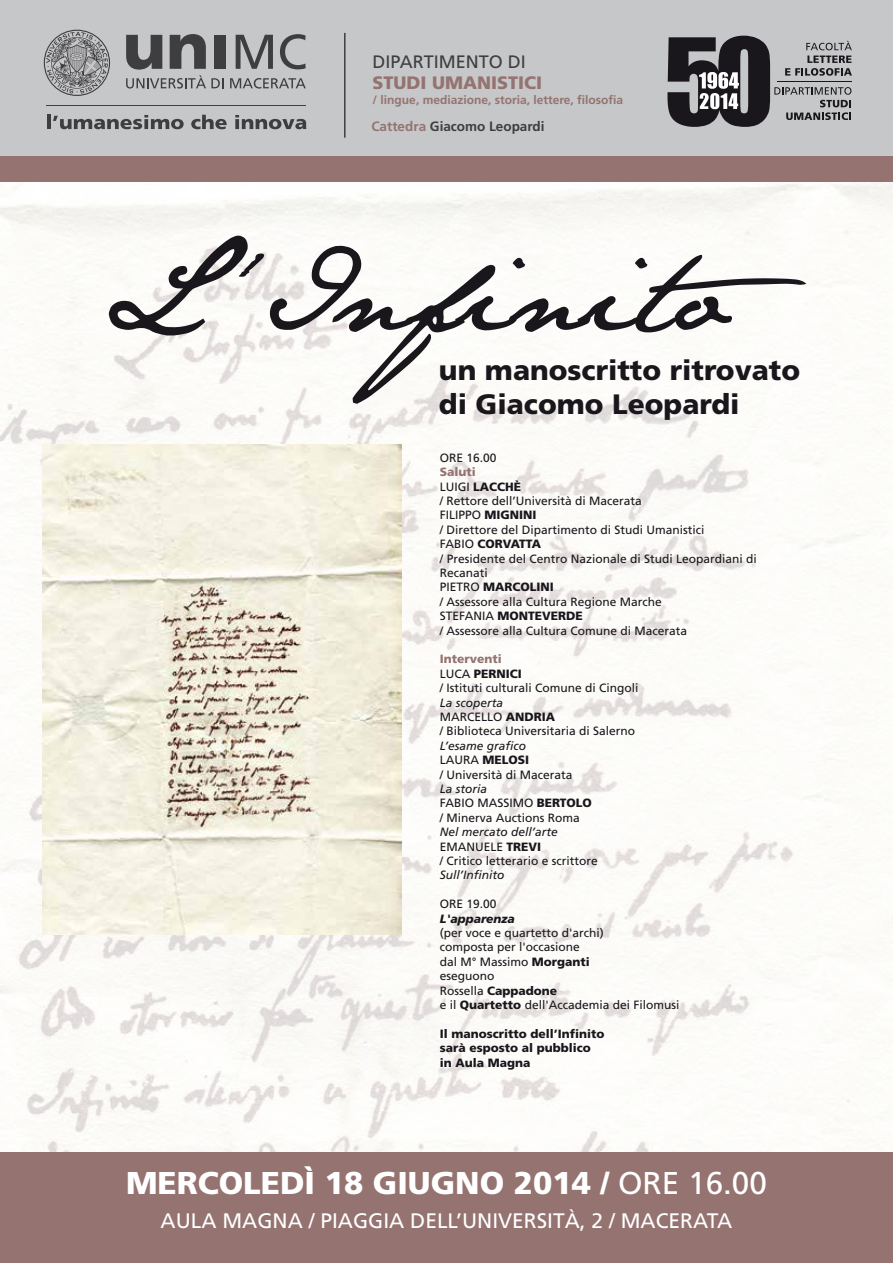
<style>
.page{position:relative;width:893px;height:1263px;background:#fff}
.page>*{position:absolute;margin:0;border:0;box-sizing:border-box;transform-origin:0 0}
.t1{font:108px "Jane Austen";color:#1a171c}
.t2{font:900 31.5px "Frutiger";color:#fff}
.t3{font:900 28.05px/33.6px "Frutiger";color:#1a171c}
.t4{font:21px "Frutiger";color:#fff}
.t5{font:900 18px "Frutiger";color:#947370}
.t6{font:18px "Frutiger";color:#3e3d40}
.t7{font:700 13.5px "Frutiger";color:#3e3d40}
.t8{font:12px/14.4px "Frutiger";color:#1a171c}
.t9{font:900 12px/14.4px "Frutiger";color:#1a171c}
.t10{font:700 12px "Frutiger";color:#947370}
.t11{font:italic 12px "Frutiger";color:#1a171c}
.t12{font:italic 900 12px "Frutiger";color:#1a171c}
.s1{color:#947370}
.s2{font-weight:900;color:#947370}
.s3{font-weight:900}
.s4{font-style:italic}
.s5{font-weight:400}
</style>
<div class="page">
<img style="left:0;top:181px;width:893px;height:971px">
<div style="left:0;top:0;width:893px;height:157px;background:#c6c7c8"></div>
<div style="left:0;top:156px;width:893px;height:25px;background:#947370"></div>
<div style="left:0;top:1152px;width:893px;height:111px;background:#947370"></div>
<svg style="left:44px;top:30px;width:66px;height:66px"></svg>
<div style="left:215px;top:35px;width:11px;height:34px;background:#3e3d40"></div>
<svg style="left:236px;top:35px;width:37px;height:34px"></svg>
<svg style="left:280px;top:34px;width:26px;height:35px"></svg>
<svg style="left:126px;top:34px;width:97px;height:55px"></svg>
<svg style="left:230px;top:78px;width:76px;height:11px"></svg>
<hr style="left:47px;top:115px;width:3px;height:14px;background:#3e3d40">
<svg style="left:53px;top:115px;width:131px;height:14px"></svg>
<svg style="left:191px;top:115px;width:36px;height:14px"></svg>
<svg style="left:235px;top:115px;width:71px;height:14px"></svg>
<hr style="left:46px;top:105px;width:260px;height:1px;background:#3e3d40">
<hr style="left:344px;top:33px;width:2px;height:105px;background:#3e3d40">
<svg style="left:667px;top:36px;width:185px;height:91px"></svg>
<hr style="left:777px;top:81px;width:75px;height:1px;background:#1a171c">
<img style="left:42px;top:444px;width:360px;height:490px">
<h3 class="t6" style="left:373px;top:51px;width:155px">DIPARTIMENTO DI</h3>
<h3 class="t5" style="left:373px;top:72px;width:171px">STUDI UMANISTICI</h3>
<p class="t10" style="left:373px;top:93px;width:252px">/ lingue, mediazione, storia, lettere, filosofia</p>
<p class="t7" style="left:371px;top:119px;width:175px"><span class="s1">Cattedra</span> Giacomo Leopardi</p>
<h1 class="t1" style="left:98px;top:229px;width:710px">L’Infinito</h1>
<h3 class="t3" style="left:439px;top:353px;width:363px">un manoscritto ritrovato di Giacomo Leopardi</h3>
<p class="t8" style="left:440px;top:450px;width:58px">ORE 16.00</p>
<p class="t8" style="left:440px;top:465px;width:319px"><span class="s2">Saluti<br></span>LUIGI <span class="s3">LACCHÈ<br></span>/ Rettore dell’Università di Macerata<br>FILIPPO <span class="s3">MIGNINI<br></span>/ Direttore del Dipartimento di Studi Umanistici<br>FABIO <span class="s3">CORVATTA<br></span>/ Presidente del Centro Nazionale di Studi Leopardiani di<br>Recanati<br>PIETRO <span class="s3">MARCOLINI<br></span>/ Assessore alla Cultura Regione Marche<br>STEFANIA <span class="s3">MONTEVERDE<br></span>/ Assessore alla Cultura Comune di Macerata</p>
<p class="t8" style="left:440px;top:652px;width:200px"><span class="s2">Interventi<br></span>LUCA <span class="s3">PERNICI<br></span>/ Istituti culturali Comune di Cingoli</p>
<p class="t8" style="left:440px;top:695px;width:197px"><span class="s4">La scoperta<br></span>MARCELLO <span class="s3">ANDRIA<br></span>/ Biblioteca Universitaria di Salerno</p>
<p class="t8" style="left:440px;top:738px;width:134px"><span class="s4">L’esame grafico<br></span>LAURA <span class="s3">MELOSI<br></span>/ Università di Macerata</p>
<p class="t8" style="left:440px;top:781px;width:154px"><span class="s4">La storia<br></span>FABIO MASSIMO <span class="s3">BERTOLO </span>/ Minerva Auctions Roma</p>
<p class="t8" style="left:440px;top:825px;width:160px"><span class="s4">Nel mercato dell’arte<br></span>EMANUELE <span class="s3">TREVI<br></span>/ Critico letterario e scrittore</p>
<p class="t11" style="left:440px;top:868px;width:66px">Sull’Infinito</p>
<p class="t8" style="left:440px;top:897px;width:58px">ORE 19.00</p>
<p class="t12" style="left:440px;top:911px;width:77px">L'apparenza</p>
<p class="t8" style="left:440px;top:925px;width:241px">(per voce e quartetto d'archi)<br>composta per l'occasione<br>dal M° Massimo <span class="s3">Morganti<br></span>eseguono<br>Rossella <span class="s3">Cappadone<br></span>e il <span class="s3">Quartetto</span> dell'Accademia dei Filomusi</p>
<p class="t9" style="left:440px;top:1026px;width:166px">Il manoscritto dell’Infinito sarà esposto al pubblico in Aula Magna</p>
<h2 class="t2" style="left:126px;top:1164px;width:642px">MERCOLEDÌ 18 GIUGNO 2014 / <span class="s5">ORE 16.00</span></h2>
<h3 class="t4" style="left:161px;top:1209px;width:573px">AULA MAGNA / PIAGGIA DELL’UNIVERSITÀ, 2 / MACERATA</h3>
</div>
